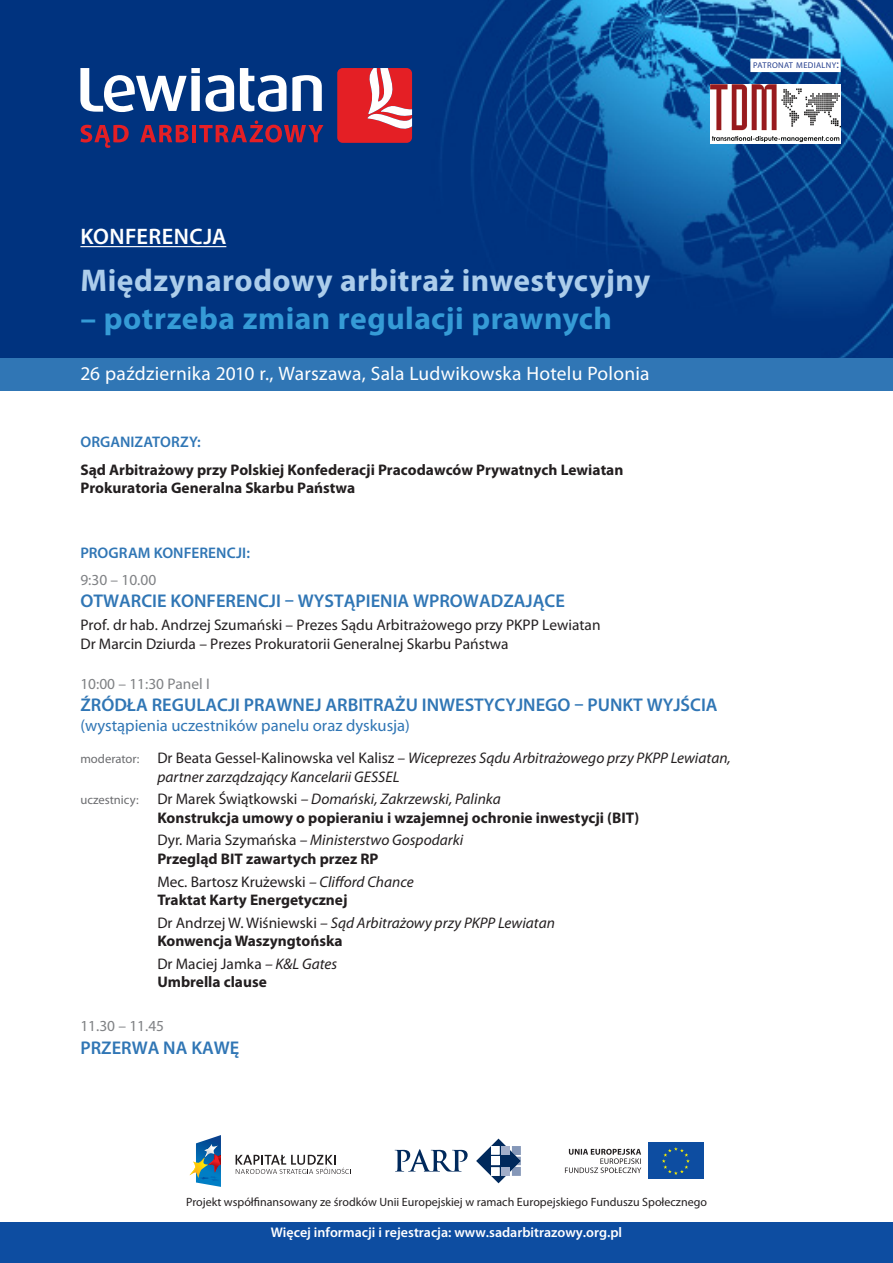
<style>
.page{position:relative;width:893px;height:1263px;background:#fff}
.page>*{position:absolute;margin:0;border:0;box-sizing:border-box;transform-origin:0 0}
.t1{font:700 31.5px "Myriad Pro";letter-spacing:.015em;color:#accdeb}
.t2{font:700 31.5px "Myriad Pro";letter-spacing:.015em;color:#359bd6}
.t3{font:600 22.5px "Myriad Pro";letter-spacing:.02em;color:#fff}
.t4{font:19.5px "Myriad Pro";letter-spacing:.01em;color:#fff}
.tyt{font:600 18.45px "Myriad Pro";color:#3076b5}
.tyt-2{font:16.65px "Myriad Pro";color:#3076b5}
.t5{font:700 15.45px/18.5px "Myriad Pro";color:#231f20}
.t6{font:italic 15.45px/18.5px "Myriad Pro";color:#231f20}
.t7{font:15.45px "Myriad Pro";color:#231f20}
.godz{font:15.45px "Myriad Pro";color:#808285}
.t8{font:600 15.45px "Myriad Pro";letter-spacing:.005em;color:#3076b5}
.tyt-3{font:600 13.95px "Myriad Pro";color:#fff}
.tyt-4{font:12px "Myriad Pro";color:#231f20}
.t9{font:8.4px "Myriad Pro";letter-spacing:.04em;color:#253f8e}
.s1{font-size:12px}
.s2{font-style:normal;font-size:12.6px;color:#6c6d70}
.s3{font-style:normal}
.s4{font-weight:400;font-size:12.6px;color:#6c6d70}
.s5{font-weight:400}
.s6{font-weight:400;font-style:italic}
.s7{font-weight:700;font-style:normal}
</style>
<div class="page">
<img style="left:0;top:0;width:893px;height:358px">
<hr style="left:80px;top:246px;width:146px;height:1px;background:#fff">
<svg style="left:80px;top:68px;width:242px;height:44px"></svg>
<svg style="left:337px;top:68px;width:75px;height:75px"></svg>
<svg style="left:80px;top:125px;width:49px;height:23px"></svg>
<svg style="left:140px;top:125px;width:49px;height:17px"></svg>
<hr style="left:192px;top:125px;width:4px;height:17px;background:#e41f25">
<svg style="left:199px;top:120px;width:124px;height:23px;background:#502b5f"></svg>
<div style="left:0;top:358px;width:893px;height:34px;background:#3076b5"></div>
<div style="left:750px;top:59px;width:91px;height:13px;background:#fff"></div>
<div style="left:0;top:1222px;width:893px;height:41px;background:#0d4da1"></div>
<svg style="left:476px;top:1138px;width:45px;height:45px"></svg>
<svg style="left:395px;top:1149px;width:73px;height:22px"></svg>
<div style="left:648px;top:1142px;width:56px;height:37px;background:#0d4da1"></div>
<svg style="left:662px;top:1147px;width:28px;height:28px"></svg>
<svg style="left:565px;top:1149px;width:76px;height:24px"></svg>
<svg style="left:236px;top:1155px;width:115px;height:19px"></svg>
<svg style="left:189px;top:1135px;width:32px;height:52px"></svg>
<img style="left:710px;top:85px;width:130px;height:58px">
<img style="left:712px;top:136px;width:127px;height:5px">
<p class="t9" style="left:753px;top:60px;width:87px">PATRONAT MEDIALNY<span class="s1">:</span></p>
<p class="t3" style="left:80px;top:222px;width:147px">KONFERENCJA</p>
<p class="t1" style="left:80px;top:260px;width:571px">Międzynarodowy arbitraż inwestycyjny</p>
<p class="t2" style="left:80px;top:297px;width:533px">– potrzeba zmian regulacji prawnych</p>
<p class="t4" style="left:80px;top:362px;width:571px">26 października 2010 r., Warszawa, Sala Ludwikowska Hotelu Polonia</p>
<p class="t8" style="left:80px;top:432px;width:122px">ORGANIZATORZY:</p>
<p class="t5" style="left:80px;top:460px;width:544px">Sąd Arbitrażowy przy Polskiej Konfederacji Pracodawców Prywatnych Lewiatan<br>Prokuratoria Generalna Skarbu Państwa</p>
<p class="t8" style="left:80px;top:543px;width:171px">PROGRAM KONFERENCJI:</p>
<p class="godz" style="left:80px;top:570px;width:77px">9:30 – 10.00</p>
<p class="tyt" style="left:80px;top:589px;width:486px">OTWARCIE KONFERENCJI – WYSTĄPIENIA WPROWADZAJĄCE</p>
<p class="t7" style="left:80px;top:616px;width:522px">Prof. dr hab. Andrzej Szumański – Prezes Sądu Arbitrażowego przy PKPP Lewiatan</p>
<p class="t7" style="left:80px;top:634px;width:430px">Dr Marcin Dziurda – Prezes Prokuratorii Generalnej Skarbu Państwa</p>
<p class="godz" style="left:80px;top:674px;width:131px">10:00 – 11:30 Panel I</p>
<p class="tyt" style="left:80px;top:693px;width:639px">ŹRÓDŁA REGULACJI PRAWNEJ ARBITRAŻU INWESTYCYJNEGO – PUNKT WYJŚCIA</p>
<p class="tyt-2" style="left:80px;top:715px;width:331px">(wystąpienia uczestników panelu oraz dyskusja)</p>
<p class="t6" style="left:157px;top:748px;width:575px;text-indent:-77px"><span class="s2">moderator:</span> <span class="s3">Dr Beata Gessel-Kalinowska vel Kalisz</span> – Wiceprezes Sądu Arbitrażowego przy PKPP Lewiatan, partner zarządzający Kancelarii GESSEL</p>
<p class="t5" style="left:157px;top:789px;width:484px;text-indent:-77px"><span class="s4">uczestnicy:</span> <span class="s5">Dr Marek Świątkowski</span> <span class="s6">– Domański, Zakrzewski, Palinka<br></span>Konstrukcja umowy o popieraniu i wzajemnej ochronie inwestycji (BIT)</p>
<p class="t5" style="left:157px;top:830px;width:308px"><span class="s5">Dyr. Maria Szymańska</span> <span class="s6">– Ministerstwo Gospodarki<br></span>Przegląd BIT zawartych przez RP</p>
<p class="t5" style="left:157px;top:872px;width:258px"><span class="s5">Mec. Bartosz Krużewski</span> <span class="s6">– Clifford Chance<br></span>Traktat Karty Energetycznej</p>
<p class="t6" style="left:157px;top:913px;width:399px"><span class="s3">Dr Andrzej W. Wiśniewski</span> – Sąd Arbitrażowy przy PKPP Lewiatan<br><span class="s7">Konwencja Waszyngtońska</span></p>
<p class="t5" style="left:157px;top:954px;width:181px"><span class="s5">Dr Maciej Jamka</span> <span class="s6">– K&amp;L Gates<br></span>Umbrella clause</p>
<p class="godz" style="left:80px;top:1017px;width:85px">11.30 – 11.45</p>
<p class="tyt" style="left:80px;top:1035px;width:160px">PRZERWA NA KAWĘ</p>
<p class="tyt-4" style="left:186px;top:1195px;width:522px">Projekt współfinansowany ze środków Unii Europejskiej w ramach Europejskiego Funduszu Społecznego</p>
<p class="tyt-3" style="left:271px;top:1223px;width:353px">Więcej informacji i rejestracja: www.sadarbitrazowy.org.pl</p>
</div>
